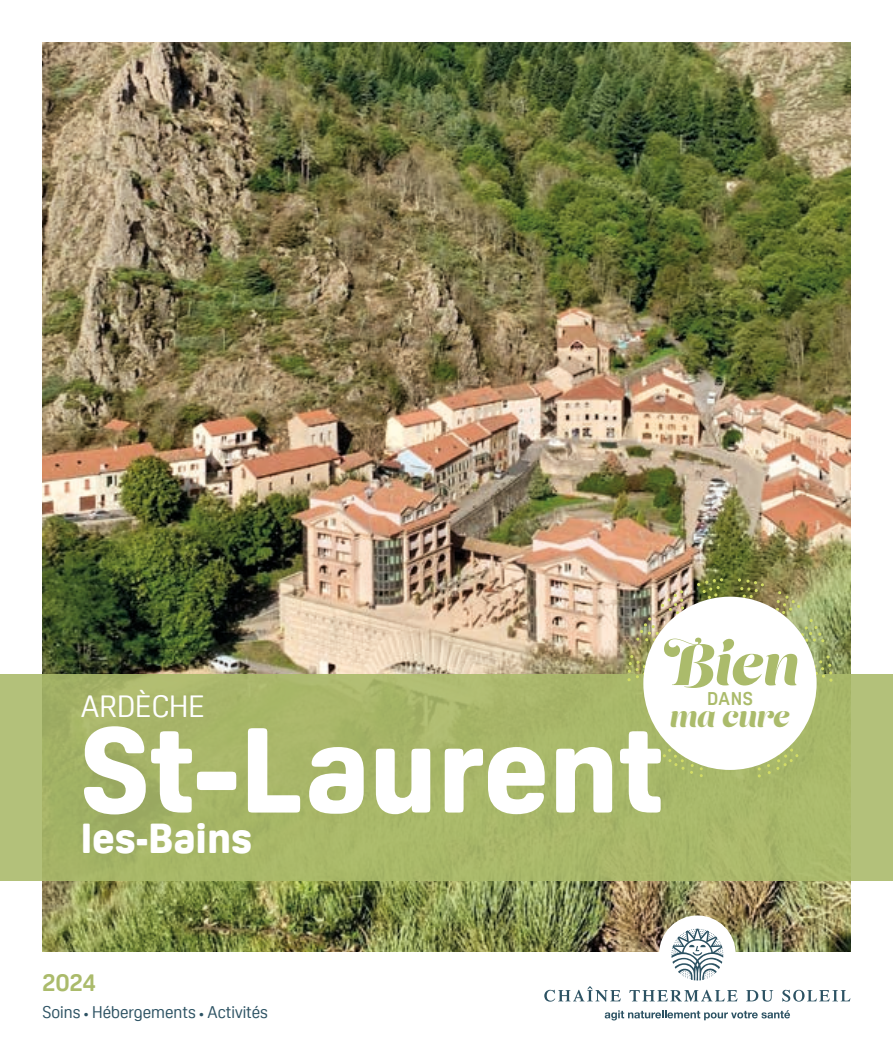
<style>
.page{position:relative;width:893px;height:1063px;background:#fff}
.page>*{position:absolute;margin:0;border:0;box-sizing:border-box;transform-origin:0 0}
.t1{font:800 118.5px "Oscine";color:#fff}
.t2{font:58.5px "Lust Script";color:#abbb6b}
.t3{font:800 40.8px "Oscine";color:#fff}
.t4{font:30px "Oscine";color:#fff}
.t5{font:30px "Lust Script";color:#abbb6b}
.t6{font:700 24.75px "Oscine";color:#abbb6b}
.t7{font:700 18px "Oscine";color:#abbb6b}
.t8{font:16.5px "Oscine";color:#2c5263}
.s1{font-size:13.2px}
</style>
<div class="page">
<img style="left:43px;top:43px;width:807px;height:909px">
<div style="left:0;top:674px;width:893px;height:206px;background:#abbb6b"></div>
<svg style="left:812px;top:655px;width:20px;height:27px"></svg>
<svg style="left:774px;top:591px;width:51px;height:52px;background:#a7ae71"></svg>
<svg style="left:738px;top:578px;width:26px;height:26px"></svg>
<svg style="left:697px;top:578px;width:26px;height:25px"></svg>
<img style="left:636px;top:590px;width:50px;height:52px">
<svg style="left:627px;top:655px;width:21px;height:26px"></svg>
<svg style="left:758px;top:748px;width:40px;height:29px"></svg>
<svg style="left:663px;top:748px;width:40px;height:29px"></svg>
<div style="left:643px;top:597px;width:174px;height:173px;background:#fff;border-radius:50%"></div>
<div style="left:659px;top:915px;width:77px;height:77px;background:#fff;border-radius:50%"></div>
<svg style="left:544px;top:986px;width:77px;height:16px"></svg>
<svg style="left:629px;top:990px;width:109px;height:12px"></svg>
<svg style="left:746px;top:990px;width:27px;height:12px"></svg>
<svg style="left:782px;top:990px;width:68px;height:12px"></svg>
<svg style="left:605px;top:1010px;width:185px;height:10px"></svg>
<svg style="left:671px;top:929px;width:52px;height:52px"></svg>
<p class="t2" style="left:660px;top:627px;width:140px">Bien</p>
<p class="t7" style="left:707px;top:688px;width:47px">DANS</p>
<p class="t5" style="left:670px;top:698px;width:121px">ma cure</p>
<p class="t4" style="left:81px;top:689px;width:126px">ARDÈCHE</p>
<p class="t1" style="left:81px;top:703px;width:586px">St-Laurent</p>
<p class="t3" style="left:81px;top:816px;width:173px">les-Bains</p>
<p class="t6" style="left:43px;top:969px;width:55px">2024</p>
<p class="t8" style="left:43px;top:1003px;width:227px">Soins <span class="s1">•</span> Hébergements <span class="s1">•</span> Activités</p>
</div>
